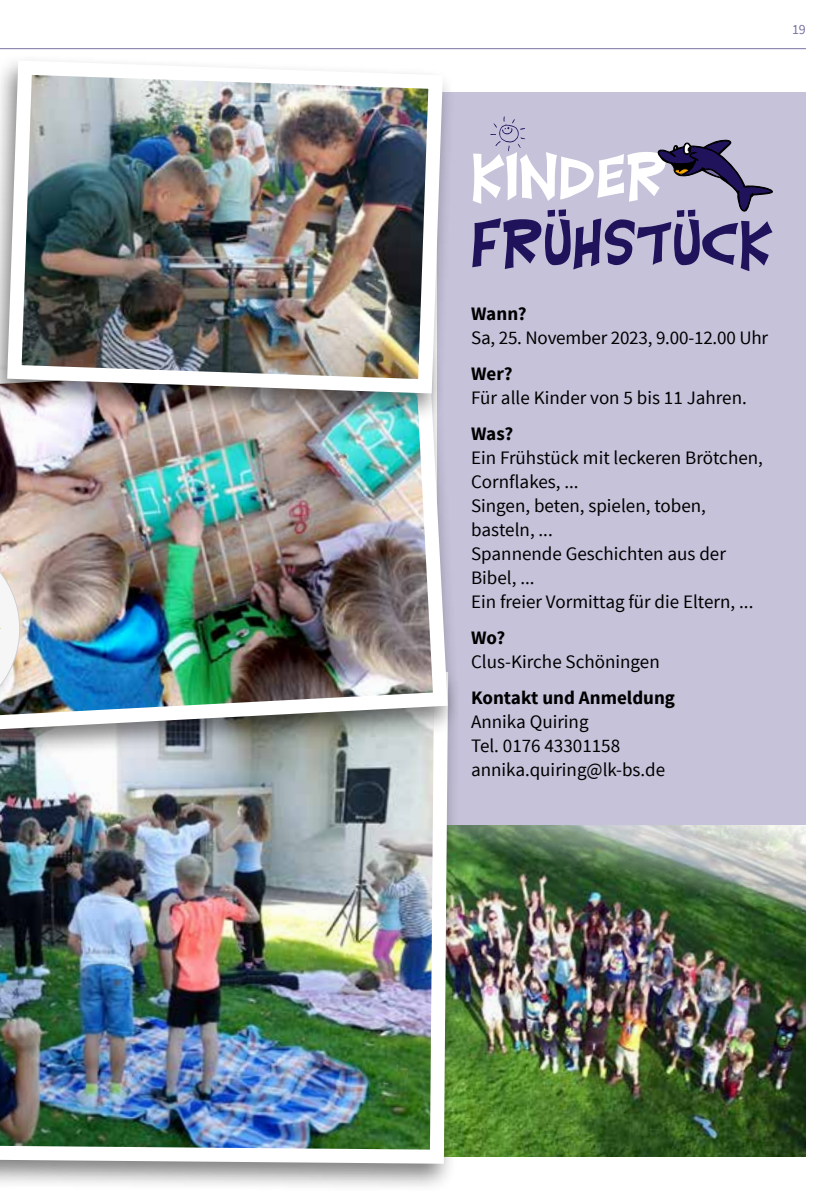
<style>
.page{position:relative;width:840px;height:1191px;background:#fff}
.page>*{position:absolute;margin:0;border:0;box-sizing:border-box;transform-origin:0 0}
.t1{font:19px/24px "Source Sans Pro";color:#000}
.t2{font:700 19px "Source Sans Pro";color:#000}
.t3{font:14px "Source Sans Pro";color:#7c72a2}
</style>
<div class="page">
<img style="left:461px;top:824px;width:344px;height:333px">
<div style="left:437px;top:92px;width:368px;height:732px;background:#c6c2da"></div>
<svg style="left:472px;top:116px;width:301px;height:155px"></svg>
<hr style="left:0;top:48px;width:805px;height:1px;background:#7c72a2">
<div style="left:0;top:657px;width:461px;height:534px;background:#000;opacity:.5"></div>
<img style="left:0;top:760px;width:455px;height:410px">
<div style="left:0;top:340px;width:460px;height:420px;background:#000;opacity:.5"></div>
<img style="left:0;top:423px;width:455px;height:315px">
<div style="left:0;top:53px;width:455px;height:370px;background:#000;opacity:.5"></div>
<img style="left:0;top:53px;width:450px;height:348px">
<img style="left:0;top:524px;width:31px;height:222px">
<p class="t3" style="left:791px;top:21px;width:15px">19</p>
<p class="t2" style="left:471px;top:302px;width:57px">Wann?</p>
<p class="t1" style="left:471px;top:326px;width:298px">Sa, 25. November 2023, 9.00-12.00 Uhr</p>
<p class="t2" style="left:471px;top:362px;width:43px">Wer?</p>
<p class="t1" style="left:471px;top:386px;width:277px">Für alle Kinder von 5 bis 11 Jahren.</p>
<p class="t2" style="left:471px;top:422px;width:44px">Was?</p>
<p class="t1" style="left:471px;top:446px;width:293px">Ein Frühstück mit leckeren Brötchen,<br>Cornflakes, ...<br>Singen, beten, spielen, toben, basteln, ...<br>Spannende Geschichten aus der<br>Bibel, ...<br>Ein freier Vormittag für die Eltern, ...</p>
<p class="t2" style="left:471px;top:626px;width:36px">Wo?</p>
<p class="t1" style="left:471px;top:650px;width:190px">Clus-Kirche Schöningen</p>
<p class="t2" style="left:471px;top:686px;width:205px">Kontakt und Anmeldung</p>
<p class="t1" style="left:471px;top:710px;width:195px">Annika Quiring<br>Tel. 0176 43301158 annika.quiring@lk-bs.de</p>
</div>
